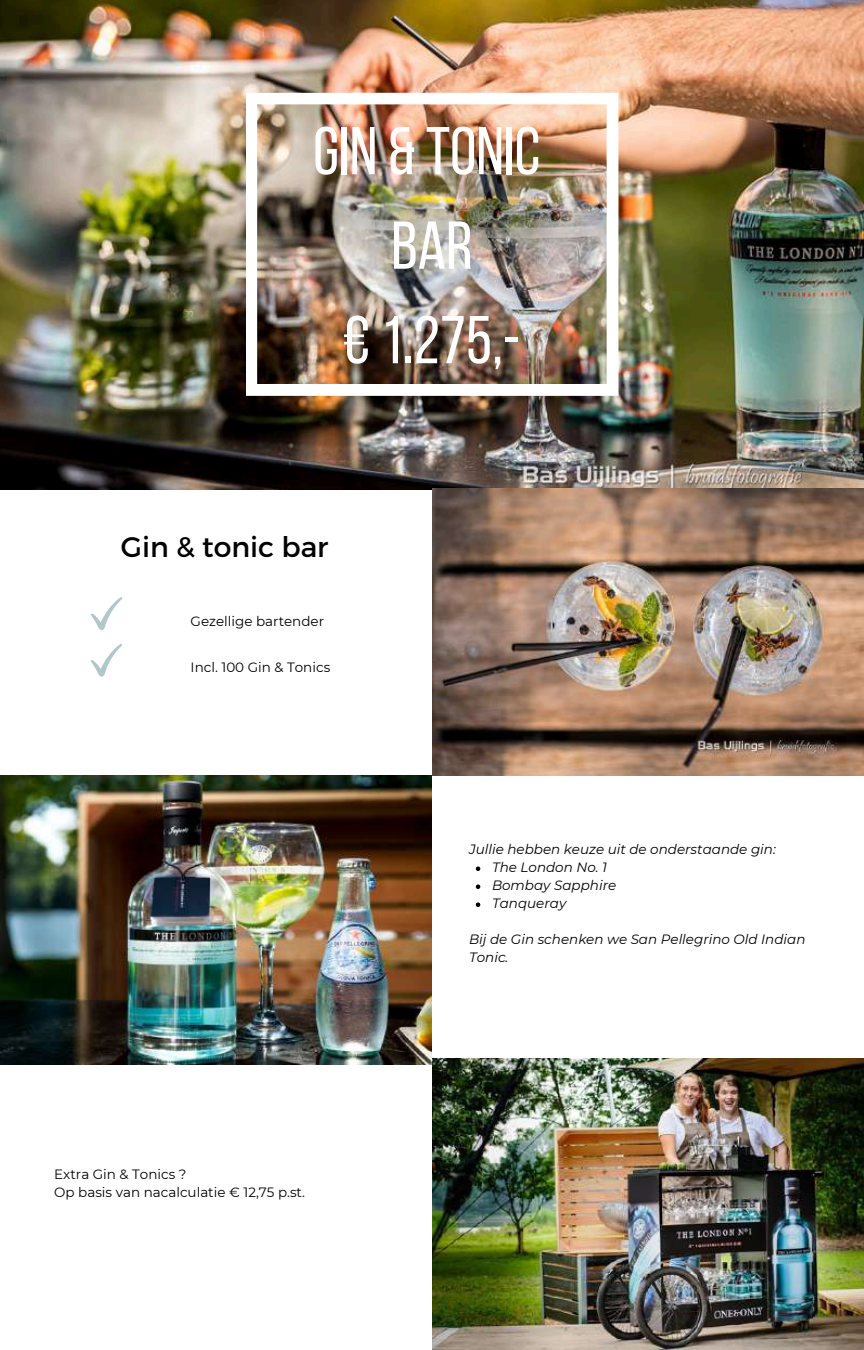
<style>
.page{position:relative;width:864px;height:1350px;background:#fff}
.page>*{position:absolute;margin:0;border:0;box-sizing:border-box;transform-origin:0 0}
.t1{font:67.5px/94.5px "Bebas Neue";color:#fff;text-align:center}
.t2{font:28.35px "Montserrat";color:#000}
.t3{font:italic 13.5px/18px "Montserrat";color:#000}
.t4{font:13.5px/18px "Montserrat";color:#000}
</style>
<div class="page">
<img style="left:0;top:0;width:864px;height:489px">
<img style="left:246px;top:93px;width:372px;height:303px">
<img style="left:432px;top:489px;width:432px;height:287px">
<img style="left:0;top:775px;width:432px;height:289px">
<svg style="left:90px;top:597px;width:32px;height:33px"></svg>
<svg style="left:90px;top:643px;width:32px;height:34px"></svg>
<img style="left:432px;top:1059px;width:432px;height:291px">
<svg style="left:476px;top:866px;width:4px;height:5px"></svg>
<svg style="left:476px;top:884px;width:4px;height:5px"></svg>
<svg style="left:476px;top:902px;width:4px;height:5px"></svg>
<h1 class="t1" style="left:313px;top:110px;width:229px">GIN &amp; TONIC<br>BAR €1.275,-</h1>
<h2 class="t2" style="left:121px;top:529px;width:209px">Gin &amp; tonic bar</h2>
<p class="t4" style="left:191px;top:612px;width:135px">Gezellige bartender</p>
<p class="t4" style="left:191px;top:659px;width:141px">Incl. 100 Gin &amp; Tonics</p>
<p class="t4" style="left:54px;top:1165px;width:252px">Extra Gin &amp; Tonics ?<br>Op basis van nacalculatie € 12,75 p.st.</p>
<p class="t3" style="left:492px;top:840px;width:285px;text-indent:-23px">Jullie hebben keuze uit de onderstaande gin:<br>The London No. 1<br>Bombay Sapphire<br>Tanqueray</p>
<p class="t3" style="left:469px;top:930px;width:338px">Bij de Gin schenken we San Pellegrino Old Indian<br>Tonic.</p>
</div>
